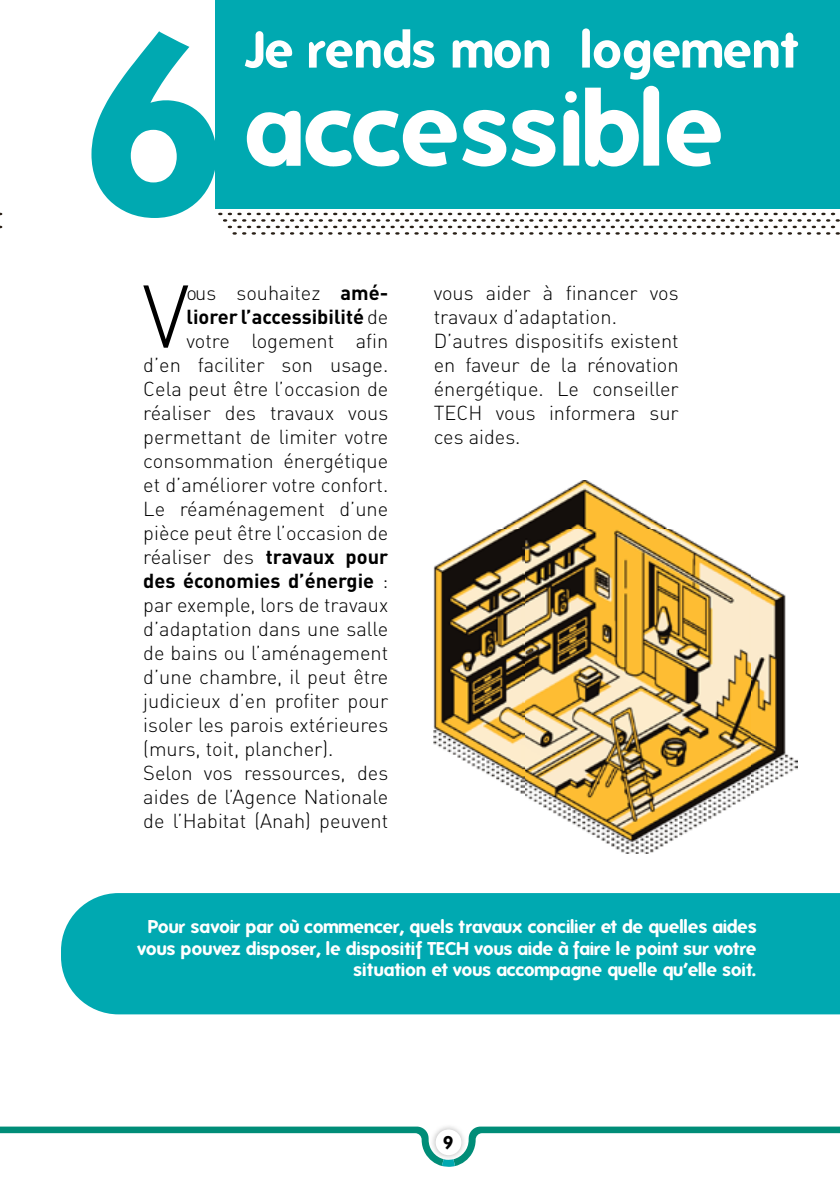
<style>
.page{position:relative;width:840px;height:1191px;background:#fff}
.page>*{position:absolute;margin:0;border:0;box-sizing:border-box;transform-origin:0 0}
.t1{font:700 248.2px "Folks";color:#00a9b1}
.t2{font:700 102px "Folks";color:#fff}
.t3{font:87.4px "DIN Light Alternate";color:#000}
.t4{font:700 50px "Folks";color:#fff}
.t5{font:20px/24px "DIN Light Alternate";color:#000}
.t6{font:700 20px "DIN";color:#000}
.t7{font:700 18px/21.6px "Folks";color:#fff;text-align:right}
.t8{font:700 18px "Folks";color:#000}
.s1{font-family:"DIN";font-weight:700}
.s2{font-family:"DIN Light Alternate";font-weight:400}
</style>
<div class="page">
<svg style="left:0;top:1126px;width:839px;height:40px"></svg>
<div style="left:429px;top:1123px;width:38px;height:38px;background:#000;opacity:.29"></div>
<div style="left:435px;top:1129px;width:26px;height:26px;background:#fff;border-radius:50%"></div>
<svg style="left:218px;top:212px;width:621px;height:23px"></svg>
<div style="left:215px;top:0;width:624px;height:209px;background:#00a9b1"></div>
<div style="left:61px;top:893px;width:778px;height:121px;background:#00a9b1"></div>
<img style="left:524px;top:528px;width:226px;height:325px">
<img style="left:433px;top:528px;width:91px;height:266px">
<img style="left:750px;top:574px;width:47px;height:222px">
<img style="left:502px;top:481px;width:165px;height:47px">
<h1 class="t1" style="left:85px;top:-19px;width:144px">6</h1>
<h3 class="t4" style="left:244px;top:20px;width:555px">Je rends mon logement</h3>
<h2 class="t2" style="left:244px;top:69px;width:482px">accessible</h2>
<h3 class="t3" style="left:142px;top:262px;width:48px">V</h3>
<p class="t5" style="left:186px;top:280px;width:203px">ous souhaitez <span class="s1">amé-</span></p>
<p class="t6" style="left:186px;top:303px;width:203px">liorer l’accessibilité <span class="s2">de</span></p>
<p class="t5" style="left:143px;top:328px;width:246px;text-align:justify;text-indent:43px">votre logement afin d’en faciliter son usage.<br>Cela peut être l’occasion de réaliser des travaux vous permettant de limiter votre consommation énergétique et d’améliorer votre confort.<br>Le réaménagement d’une pièce peut être l’occasion de réaliser des <span class="s1">travaux pour</span></p>
<p class="t6" style="left:143px;top:567px;width:246px">des économies d’énergie <span class="s2">:</span></p>
<p class="t5" style="left:143px;top:592px;width:246px">par exemple, lors de travaux d’adaptation dans une salle de bains ou l’aménagement d’une chambre, il peut être judicieux d’en profiter pour isoler les parois extérieures (murs, toit, plancher).<br>Selon vos ressources, des aides de l’Agence Nationale de l’Habitat (Anah) peuvent</p>
<p class="t5" style="left:433px;top:280px;width:246px">vous aider à financer vos travaux d’adaptation.<br>D’autres dispositifs existent en faveur de la rénovation énergétique. Le conseiller<br>TECH vous informera sur ces aides.</p>
<p class="t7" style="left:137px;top:916px;width:620px">Pour savoir par où commencer, quels travaux concilier et de quelles aides vous pouvez disposer, le dispositif TECH vous aide à faire le point sur votre situation et vous accompagne quelle qu’elle soit.</p>
<p class="t8" style="left:443px;top:1131px;width:12px">9</p>
</div>
